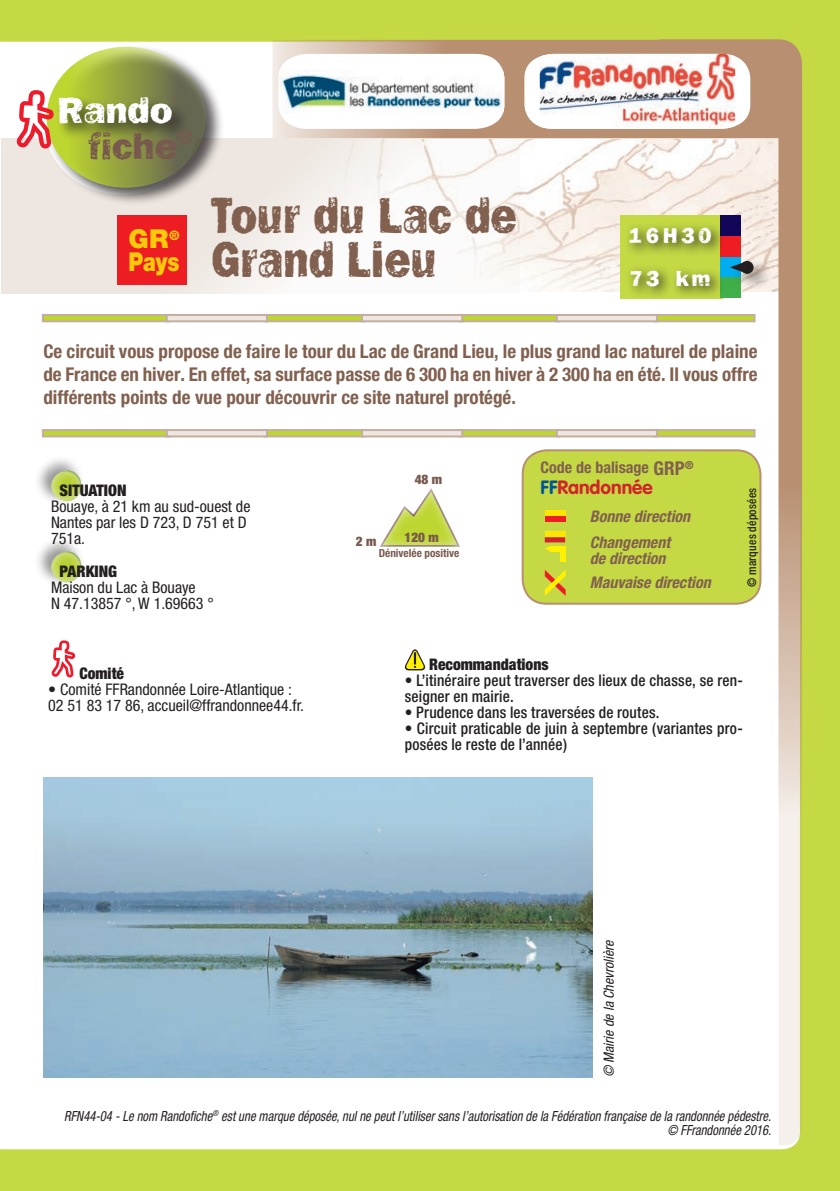
<style>
.page{position:relative;width:840px;height:1191px;background:#fff}
.page>*{position:absolute;margin:0;border:0;box-sizing:border-box;transform-origin:0 0}
.t1{font:52.8px/44px "Frankie OTF";color:#81604f;scale:.83 1}
.t2{font:38px/36.6px "Frankie OTF";color:#fff}
.t3{font:900 26.2px/22.8px "Helvetica Neue LT Std";color:#feca0a}
.t4{font:22.4px/42.6px "Frankie OTF";letter-spacing:.15em;color:#fff}
.t5{font:700 condensed 19px/23px "Helvetica Neue";color:#81604f;text-align:justify}
.t6{font:700 19px "VAG Rounded Std";color:#d1232a}
.t7{font:500 condensed 16px/16px "Helvetica Neue";letter-spacing:.015em;color:#231f20;scale:.96 1}
.t8{font:16px/16px "Helvetica Neue Condense 1";color:#231f20}
.t9{font:italic 700 condensed 16px/26px "Helvetica Neue";color:#81604f}
.t10{font:900 condensed 16px "Helvetica Neue";color:#231f20}
.t11{font:condensed 16px "Helvetica Neue";color:#231f20}
.t12{font:700 condensed 16px "Helvetica Neue";color:#81604f}
.t13{font:italic condensed 14px/14px "Helvetica Neue";color:#231f20;text-align:right;scale:.9 1}
.t14{font:italic condensed 14px "Helvetica Neue";color:#231f20}
.t15{font:900 condensed 13.2px "Helvetica Neue";color:#78594e}
.t16{font:500 condensed 12px "Helvetica Neue";letter-spacing:.02em;color:#231f20;scale:.96 1}
.t17{font:700 condensed 11.2px "Helvetica Neue";color:#78594e}
.s1{color:#78594e}
.s2{font-size:19px}
.s3{color:#01569b}
</style>
<div class="page">
<div style="left:0;top:0;width:839px;height:1191px;background:#c4d944"></div>
<div style="left:1px;top:42px;width:798px;height:1107px;background:#fff"></div>
<svg style="left:0;top:42px;width:1px;height:1107px"></svg>
<img style="left:519px;top:140px;width:259px;height:151px">
<svg style="left:272px;top:40px;width:518px;height:98px;background:#c3a186"></svg>
<div style="left:637px;top:39px;width:164px;height:69px;background:#b88f71;border-radius:24px"></div>
<svg style="left:1px;top:138px;width:518px;height:155px;background:#f4f0ec"></svg>
<div style="left:44px;top:44px;width:180px;height:163px;background:#231f20;opacity:.75"></div>
<svg style="left:47px;top:47px;width:159px;height:141px;background:#949f47"></svg>
<div style="left:57px;top:95px;width:133px;height:47px;background:#231f20;opacity:.75"></div>
<svg style="left:16px;top:90px;width:38px;height:59px;background:#f09f95"></svg>
<svg style="left:778px;top:89px;width:23px;height:1056px;background:#d3bca7"></svg>
<div style="left:43px;top:315px;width:126px;height:6px;background:#bed630"></div>
<div style="left:42px;top:314px;width:128px;height:8px;border:2px solid #c5ad9f"></div>
<div style="left:264px;top:315px;width:100px;height:6px;background:#bed630"></div>
<div style="left:263px;top:314px;width:102px;height:8px;border:2px solid #c5ad9f"></div>
<div style="left:167px;top:315px;width:100px;height:6px;background:#eee7e1"></div>
<div style="left:166px;top:314px;width:102px;height:8px;border:2px solid #c5ad9f"></div>
<div style="left:459px;top:315px;width:100px;height:6px;background:#bed630"></div>
<div style="left:458px;top:314px;width:102px;height:8px;border:2px solid #c5ad9f"></div>
<div style="left:362px;top:315px;width:100px;height:6px;background:#eee7e1"></div>
<div style="left:361px;top:314px;width:102px;height:8px;border:2px solid #c5ad9f"></div>
<div style="left:654px;top:315px;width:100px;height:6px;background:#bed630"></div>
<div style="left:653px;top:314px;width:102px;height:8px;border:2px solid #c5ad9f"></div>
<div style="left:556px;top:315px;width:100px;height:6px;background:#eee7e1"></div>
<div style="left:555px;top:314px;width:102px;height:8px;border:2px solid #c5ad9f"></div>
<div style="left:43px;top:430px;width:126px;height:6px;background:#bed630"></div>
<div style="left:42px;top:429px;width:128px;height:8px;border:2px solid #c5ad9f"></div>
<div style="left:264px;top:430px;width:100px;height:6px;background:#bed630"></div>
<div style="left:263px;top:429px;width:102px;height:8px;border:2px solid #c5ad9f"></div>
<div style="left:167px;top:430px;width:100px;height:6px;background:#eee7e1"></div>
<div style="left:166px;top:429px;width:102px;height:8px;border:2px solid #c5ad9f"></div>
<div style="left:459px;top:430px;width:100px;height:6px;background:#bed630"></div>
<div style="left:458px;top:429px;width:102px;height:8px;border:2px solid #c5ad9f"></div>
<div style="left:362px;top:430px;width:100px;height:6px;background:#eee7e1"></div>
<div style="left:361px;top:429px;width:102px;height:8px;border:2px solid #c5ad9f"></div>
<div style="left:654px;top:430px;width:100px;height:6px;background:#bed630"></div>
<div style="left:653px;top:429px;width:102px;height:8px;border:2px solid #c5ad9f"></div>
<div style="left:556px;top:430px;width:100px;height:6px;background:#eee7e1"></div>
<div style="left:555px;top:429px;width:102px;height:8px;border:2px solid #c5ad9f"></div>
<div style="left:375px;top:487px;width:86px;height:62px;background:#fff;opacity:.75"></div>
<svg style="left:403px;top:648px;width:23px;height:22px"></svg>
<div style="left:34px;top:454px;width:52px;height:53px;background:#231f20;opacity:.5"></div>
<div style="left:50px;top:466px;width:40px;height:36px;background:#fff;opacity:.75"></div>
<div style="left:34px;top:535px;width:52px;height:53px;background:#231f20;opacity:.5"></div>
<div style="left:50px;top:547px;width:40px;height:36px;background:#fff;opacity:.75"></div>
<svg style="left:51px;top:640px;width:24px;height:37px"></svg>
<div style="left:118px;top:215px;width:69px;height:69px;background:#ee1d23"></div>
<div style="left:522px;top:450px;width:238px;height:153px;background:#c4d944;border-radius:24px"></div>
<div style="left:521px;top:449px;width:240px;height:156px;border:2px solid #b88f71;border-radius:24px"></div>
<div style="left:544px;top:537px;width:21px;height:5px;background:#d1232a"></div>
<svg style="left:545px;top:546px;width:4px;height:5px"></svg>
<svg style="left:544px;top:570px;width:21px;height:26px"></svg>
<div style="left:544px;top:510px;width:21px;height:5px;background:#ffe601"></div>
<div style="left:549px;top:546px;width:16px;height:5px;background:#fff101"></div>
<div style="left:559px;top:546px;width:6px;height:15px;background:#fff101"></div>
<div style="left:544px;top:516px;width:21px;height:5px;background:#ee1d23"></div>
<div style="left:544px;top:531px;width:21px;height:5px;background:#ffe601"></div>
<div style="left:619px;top:215px;width:103px;height:83px;background:#c4d944"></div>
<div style="left:720px;top:215px;width:20px;height:21px;background:#110658"></div>
<div style="left:720px;top:236px;width:20px;height:21px;background:#ee1d23"></div>
<div style="left:720px;top:257px;width:20px;height:21px;background:#00aeef"></div>
<div style="left:720px;top:277px;width:20px;height:21px;background:#40ae49"></div>
<div style="left:728px;top:258px;width:43px;height:34px;background:#231f20;opacity:.5"></div>
<div style="left:740px;top:261px;width:13px;height:13px;background:#231f20;border-radius:50%"></div>
<svg style="left:729px;top:260px;width:19px;height:14px"></svg>
<div style="left:622px;top:222px;width:103px;height:36px;background:#231f20;opacity:.9"></div>
<div style="left:624px;top:264px;width:99px;height:36px;background:#231f20;opacity:.9"></div>
<svg style="left:524px;top:54px;width:225px;height:75px;background:#eee4de"></svg>
<img style="left:539px;top:54px;width:195px;height:75px">
<svg style="left:278px;top:54px;width:226px;height:75px;background:#fbf9f8"></svg>
<img style="left:278px;top:70px;width:226px;height:43px">
<img style="left:43px;top:777px;width:549px;height:300px">
<h2 class="t2" style="left:88px;top:91px;width:105px;text-indent:-31px">Rando <span class="s1">fiche</span><sup>®</sup></h2>
<h3 class="t3" style="left:128px;top:227px;width:53px">GR<sup>®<br></sup>Pays</h3>
<h1 class="t1" style="left:211px;top:192px;width:370px">Tour du Lac de<br>Grand Lieu</h1>
<p class="t4" style="left:628px;top:214px;width:84px">16H30<br>73 km</p>
<p class="t5" style="left:43px;top:339px;width:715px">Ce circuit vous propose de faire le tour du Lac de Grand Lieu, le plus grand lac naturel de plaine de France en hiver. En effet, sa surface passe de 6 300 ha en hiver à 2 300 ha en été. Il vous offre différents points de vue pour découvrir ce site naturel protégé.</p>
<p class="t10" style="left:60px;top:480px;width:68px">Situation</p>
<p class="t8" style="left:51px;top:498px;width:201px">Bouaye, à 21 km au sud- ouest de<br>Nantes par les D 723, D 751 et D<br>751a.</p>
<p class="t10" style="left:60px;top:561px;width:59px">PaRking</p>
<p class="t8" style="left:51px;top:579px;width:164px">Maison du Lac à Bouaye<br>N 47.13857 °, W 1.69663 °</p>
<p class="t10" style="left:79px;top:663px;width:46px">Comité</p>
<p class="t11" style="left:48px;top:680px;width:245px">• Comité FFRandonnée Loire- Atlantique :</p>
<p class="t8" style="left:48px;top:697px;width:257px">02 51 83 17 86, accueil@ffrandonnee44.fr.</p>
<p class="t15" style="left:414px;top:471px;width:29px">48 m</p>
<p class="t15" style="left:355px;top:533px;width:22px">2 m</p>
<p class="t15" style="left:404px;top:529px;width:36px">120 m</p>
<p class="t17" style="left:378px;top:546px;width:82px">Dénivelée positive</p>
<p class="t12" style="left:540px;top:458px;width:154px">Code de balisage <span class="s2">GRP</span><sup>®</sup></p>
<p class="t6" style="left:540px;top:476px;width:114px"><span class="s3">FF</span>Randonnée</p>
<p class="t9" style="left:589px;top:503px;width:102px">Bonne direction<br>Changement</p>
<p class="t9" style="left:589px;top:546px;width:122px;line-height:24px">de direction<br>Mauvaise direction</p>
<p class="t16" style="left:744px;top:587px;width:105px;rotate:-90deg">© marques déposées</p>
<p class="t10" style="left:429px;top:655px;width:121px">Recommandations</p>
<p class="t7" style="left:404px;top:672px;width:353px">• L’itinéraire peut traverser des lieux de chasse, se ren&shy;seigner en mairie.</p>
<p class="t7" style="left:404px;top:704px;width:267px">• Prudence dans les traversées de routes.</p>
<p class="t7" style="left:404px;top:720px;width:353px">• Circuit praticable de juin à septembre (variantes pro&shy;posées le reste de l’année)</p>
<p class="t14" style="left:600px;top:1077px;width:139px;rotate:-90deg">© Mairie de la Chevrolière</p>
<p class="t13" style="left:64px;top:1108px;width:786px">RFN44- 04 - Le nom Randofiche<sup>®</sup> est une marque déposée, nul ne peut l’utiliser sans l’autorisation de la Fédération française de la randonnée pédestre. © FFrandonnée 2016.</p>
</div>
